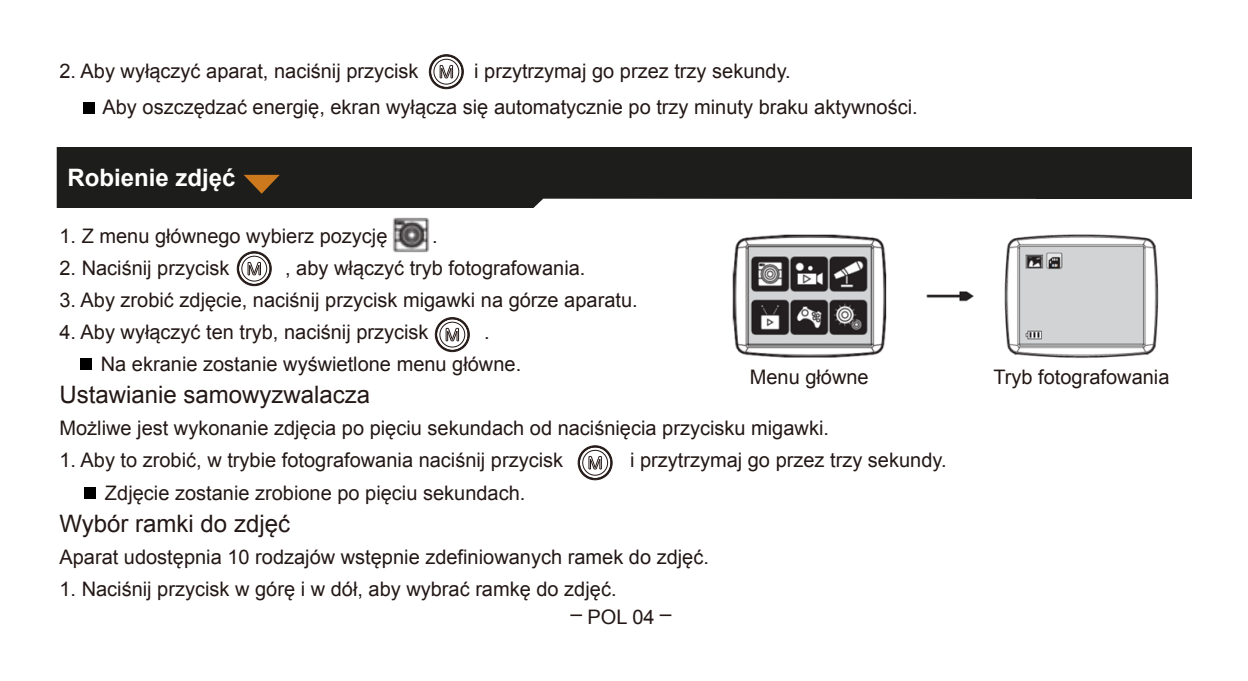
<style>
.page{position:relative;width:1248px;height:681px;background:#fff}
.page>*{position:absolute;margin:0;border:0;box-sizing:border-box;transform-origin:0 0}
.t1{font:24px "Arial";color:#231815}
.t2{font:700 24px "Arial";color:#fff}
.t3{font:20px/36px "Arial";color:#231815}
</style>
<div class="page">
<div style="left:83px;top:102px;width:12px;height:12px;background:#000"></div>
<div style="left:80px;top:357px;width:12px;height:12px;background:#000"></div>
<svg style="left:57px;top:147px;width:978px;height:61px;background:#2e2f2d"></svg>
<div style="left:1035px;top:147px;width:156px;height:52px;background:#1d1e1c"></div>
<svg style="left:244px;top:175px;width:36px;height:19px"></svg>
<img style="left:392px;top:217px;width:38px;height:36px">
<svg style="left:247px;top:261px;width:14px;height:15px"></svg>
<div style="left:237px;top:251px;width:35px;height:35px;border:1px solid #231815;border-radius:50%"></div>
<div style="left:237px;top:252px;width:34px;height:33px;border:1px solid #231815;border-radius:50%"></div>
<div style="left:238px;top:252px;width:32px;height:33px;border:1px solid #231815;border-radius:50%"></div>
<div style="left:241px;top:256px;width:26px;height:25px;border:1px solid #231815;border-radius:50%"></div>
<svg style="left:445px;top:327px;width:14px;height:15px"></svg>
<div style="left:435px;top:317px;width:35px;height:35px;border:1px solid #231815;border-radius:50%"></div>
<div style="left:435px;top:317px;width:34px;height:34px;border:1px solid #231815;border-radius:50%"></div>
<div style="left:436px;top:318px;width:32px;height:33px;border:1px solid #231815;border-radius:50%"></div>
<div style="left:436px;top:318px;width:32px;height:32px;border:1px solid #231815;border-radius:50%"></div>
<div style="left:439px;top:321px;width:26px;height:26px;border:1px solid #231815;border-radius:50%"></div>
<img style="left:732px;top:234px;width:427px;height:124px">
<div style="left:84px;top:486px;width:12px;height:12px;background:#000"></div>
<svg style="left:588px;top:456px;width:14px;height:14px"></svg>
<div style="left:577px;top:445px;width:35px;height:35px;border:1px solid #231815;border-radius:50%"></div>
<div style="left:578px;top:446px;width:34px;height:33px;border:1px solid #231815;border-radius:50%"></div>
<div style="left:579px;top:446px;width:32px;height:33px;border:1px solid #231815;border-radius:50%"></div>
<div style="left:579px;top:446px;width:32px;height:32px;border:1px solid #231815;border-radius:50%"></div>
<div style="left:582px;top:449px;width:26px;height:26px;border:1px solid #231815;border-radius:50%"></div>
<svg style="left:439px;top:65px;width:14px;height:14px"></svg>
<div style="left:429px;top:54px;width:35px;height:35px;border:1px solid #231815;border-radius:50%"></div>
<div style="left:429px;top:55px;width:34px;height:33px;border:1px solid #231815;border-radius:50%"></div>
<div style="left:430px;top:55px;width:32px;height:33px;border:1px solid #231815;border-radius:50%"></div>
<div style="left:433px;top:59px;width:26px;height:25px;border:1px solid #231815;border-radius:50%"></div>
<p class="t3" style="left:59px;top:53px;width:360px">2. Aby wyłączyć aparat, naciśnij przycisk</p>
<p class="t3" style="left:102px;top:53px;width:816px;text-indent:372px">i przytrzymaj go przez trzy sekundy.<br>Aby oszczędzać energię, ekran wyłącza się automatycznie po trzy minuty braku aktywności.</p>
<p class="t2" style="left:67px;top:162px;width:170px">Robienie zdjęć</p>
<p class="t3" style="left:59px;top:217px;width:329px">1. Z menu głównego wybierz pozycję</p>
<p class="t3" style="left:432px;top:217px;width:7px">.</p>
<p class="t3" style="left:59px;top:249px;width:172px">2. Naciśnij przycisk</p>
<p class="t3" style="left:285px;top:249px;width:302px">, aby włączyć tryb fotografowania.</p>
<p class="t3" style="left:59px;top:281px;width:579px">3. Aby zrobić zdjęcie, naciśnij przycisk migawki na górze aparatu.</p>
<p class="t3" style="left:59px;top:313px;width:370px">4. Aby wyłączyć ten tryb, naciśnij przycisk</p>
<p class="t3" style="left:101px;top:315px;width:422px;line-height:32px;text-indent:383px">.<br>Na ekranie zostanie wyświetlone menu główne.</p>
<p class="t1" style="left:59px;top:379px;width:312px">Ustawianie samowyzwalacza</p>
<p class="t3" style="left:59px;top:410px;width:771px">Możliwe jest wykonanie zdjęcia po pięciu sekundach od naciśnięcia przycisku migawki.</p>
<p class="t3" style="left:59px;top:442px;width:505px">1. Aby to zrobić, w trybie fotografowania naciśnij przycisk</p>
<p class="t3" style="left:630px;top:442px;width:318px">i przytrzymaj go przez trzy sekundy.</p>
<p class="t3" style="left:105px;top:474px;width:422px">Zdjęcie zostanie zrobione po pięciu sekundach.</p>
<p class="t1" style="left:59px;top:507px;width:232px">Wybór ramki do zdjęć</p>
<p class="t3" style="left:59px;top:538px;width:651px">Aparat udostępnia 10 rodzajów wstępnie zdefiniowanych ramek do zdjęć.</p>
<p class="t3" style="left:59px;top:570px;width:558px">1. Naciśnij przycisk w górę i w dół, aby wybrać ramkę do zdjęć.</p>
<p class="t3" style="left:749px;top:358px;width:120px">Menu główne</p>
<p class="t3" style="left:993px;top:358px;width:177px">Tryb fotografowania</p>
<p class="t3" style="left:570px;top:587px;width:13px">_</p>
<p class="t3" style="left:587px;top:599px;width:69px">POL 04</p>
<p class="t3" style="left:660px;top:587px;width:13px">_</p>
</div>
